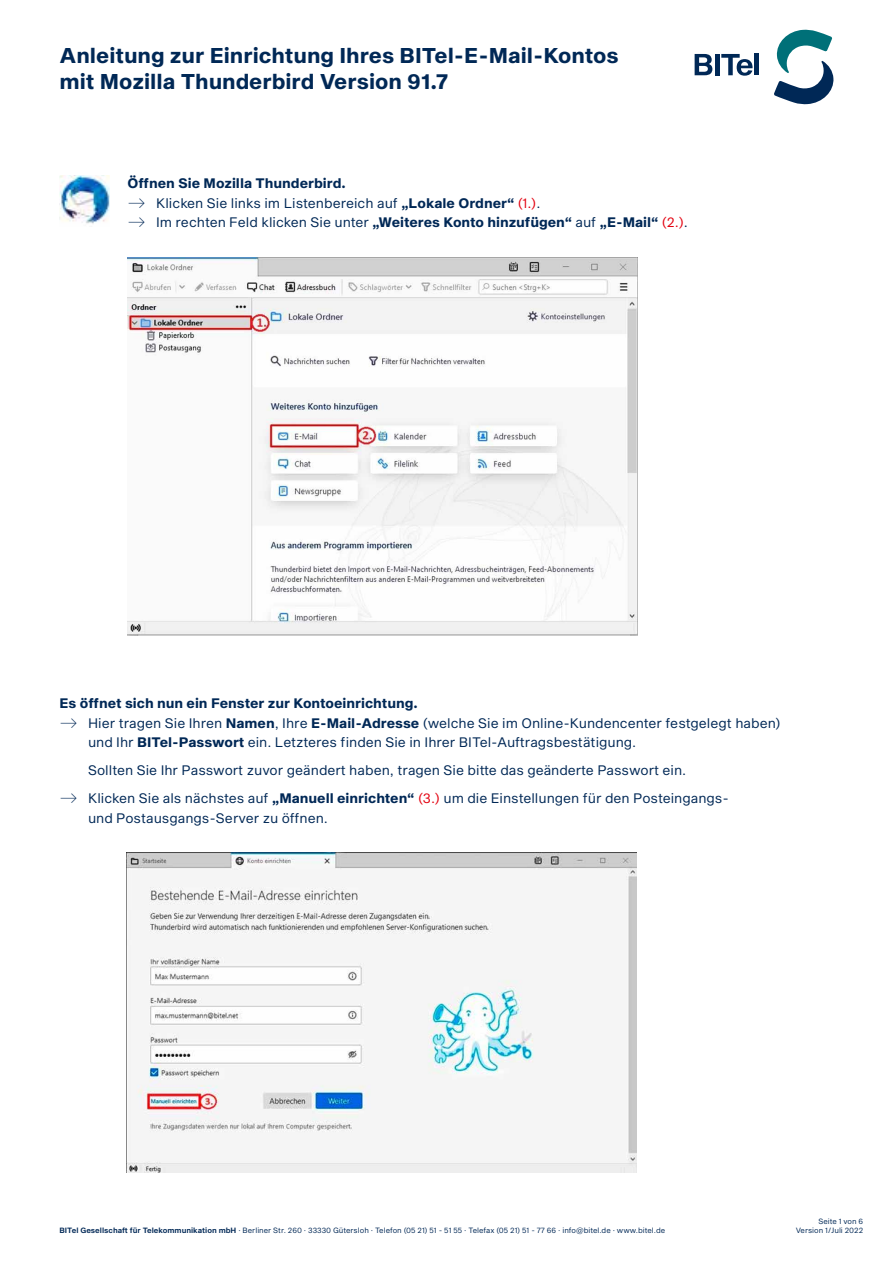
<style>
.page{position:relative;width:893px;height:1263px;background:#fff}
.page>*{position:absolute;margin:0;border:0;box-sizing:border-box;transform-origin:0 0}
.t1{font:700 21px/26.2px "S Sequel";color:#002856}
.t2{font:13.5px/19.5px "S Sequel";color:#002856}
.t3{font:700 13.5px/19.5px "S Sequel";color:#002856}
.t4{font:7.5px/9.3px "S Sequel";color:#002856;text-align:right}
.s1{font-weight:400}
.s2{font-weight:400;color:#e3000f}
.s3{font-weight:700}
.s4{color:#e3000f}
.s5{font-family:"S Sequel Semi"}
</style>
<div class="page">
<img style="left:128px;top:257px;width:510px;height:379px">
<svg style="left:774px;top:30px;width:60px;height:74px"></svg>
<svg style="left:695px;top:54px;width:17px;height:21px"></svg>
<hr style="left:715px;top:54px;width:4px;height:21px;background:#002856">
<svg style="left:721px;top:54px;width:31px;height:22px"></svg>
<hr style="left:755px;top:54px;width:4px;height:21px;background:#002856">
<img style="left:60px;top:175px;width:49px;height:49px">
<img style="left:126px;top:853px;width:511px;height:319px">
<h1 class="t1" style="left:60px;top:43px;width:561px">Anleitung zur Einrichtung Ihres BITel-E-Mail-Kontos mit Mozilla Thunderbird Version 91.7</h1>
<p class="t3" style="left:156px;top:174px;width:533px;text-indent:-28px">Öffnen Sie Mozilla Thunderbird.<br><span class="s1">Klicken Sie links im Listenbereich auf</span> „Lokale Ordner“ <span class="s2">(1.)</span><span class="s1">.<br>Im rechten Feld klicken Sie unter</span> „Weiteres Konto hinzufügen“ <span class="s1">auf</span> „E-Mail“ <span class="s2">(2.)</span><span class="s1">.</span></p>
<p class="t2" style="left:88px;top:694px;width:694px;text-indent:-28px"><span class="s3">Es öffnet sich nun ein Fenster zur Kontoeinrichtung.<br></span>Hier tragen Sie Ihren <span class="s3">Namen</span>, Ihre <span class="s3">E-Mail-Adresse</span> (welche Sie im Online-Kundencenter festgelegt haben) und Ihr <span class="s3">BITel-Passwort</span> ein. Letzteres finden Sie in Ihrer BITel-Auftragsbestätigung.</p>
<p class="t2" style="left:88px;top:757px;width:642px;line-height:28px">Sollten Sie Ihr Passwort zuvor geändert haben, tragen Sie bitte das geänderte Passwort ein.<br>Klicken Sie als nächstes auf <span class="s3">„Manuell einrichten“</span> <span class="s4">(3.)</span> um die Einstellungen für den Posteingangs-</p>
<p class="t2" style="left:88px;top:809px;width:242px">und Postausgangs-Server zu öffnen.</p>
<p class="t4" style="left:60px;top:1226px;width:607px"><span class="s5">BITel Gesellschaft für Telekommunikation mbH</span> · Berliner Str. 260 · 33330 Gütersloh · Telefon (05 21) 51 - 51 55 · Telefax (05 21) 51 - 77 66 · info@bitel.de · www.bitel.de</p>
<p class="t4" style="left:796px;top:1217px;width:69px">Seite 1 von 6<br>Version 1/Juli 2022</p>
</div>
